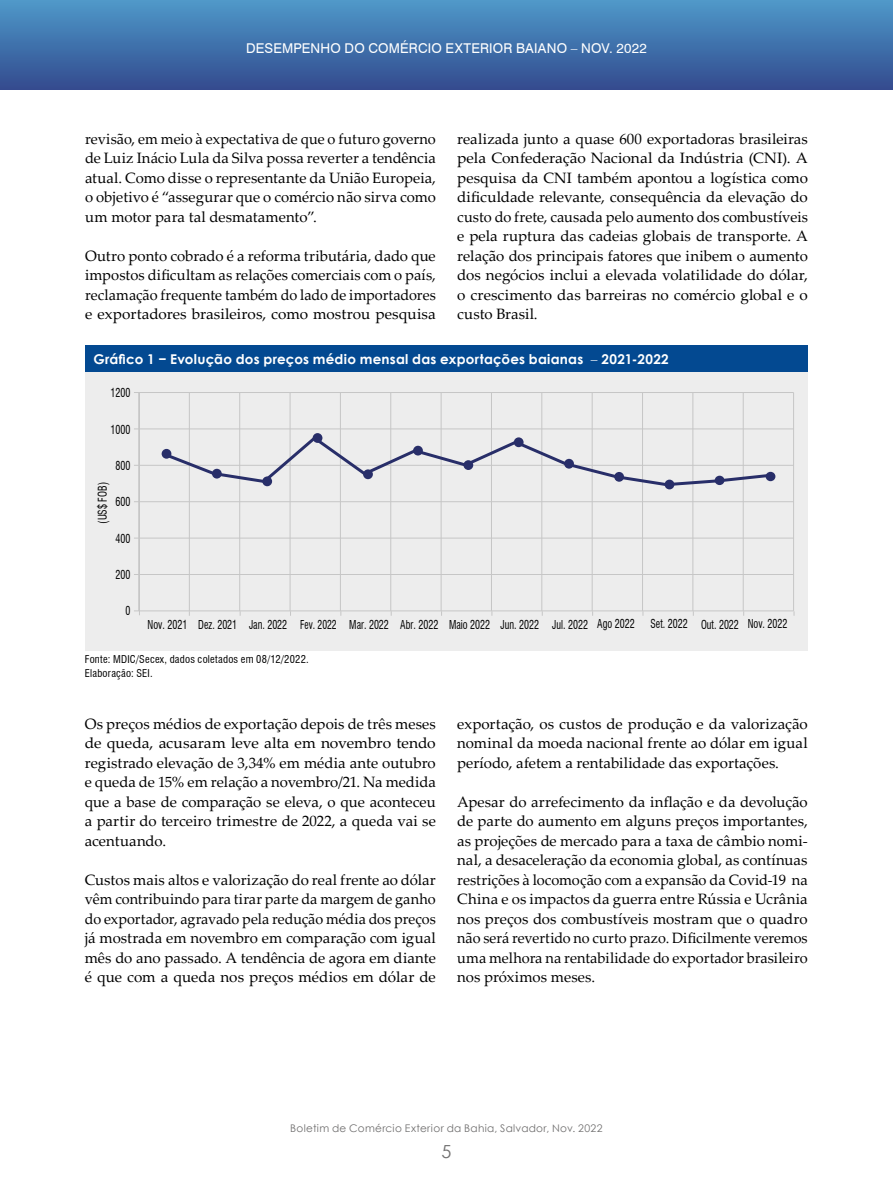
<style>
.page{position:relative;width:893px;height:1191px;background:#fff}
.page>*{position:absolute;margin:0;border:0;box-sizing:border-box;transform-origin:0 0}
.t1{font:18px "Century Gothic";color:#706f6f}
.t2{font:15px/19.5px "Palatino Linotype";color:#000;text-align:justify}
.t3{font:700 13.5px "Century Gothic";letter-spacing:.015em;color:#fff}
.t4{font:13.5px "Swiss 721 BT";letter-spacing:.015em;color:#fff}
.t5{font:condensed 12px "Swiss 721 BT";color:#000;scale:.83 1}
.t6{font:condensed 11.85px "Swiss 721 BT";color:#000;scale:.86 1}
.t7{font:condensed 10.5px/13.5px "Swiss 721 BT";letter-spacing:.025em;color:#000}
.t8{font:10.5px "Century Gothic";letter-spacing:.03em;color:#706f6f}
.s1{font-family:"Swiss 721 BT";font-weight:400}
</style>
<div class="page">
<div style="left:0;top:0;width:893px;height:90px;background:linear-gradient(to bottom,#4e99c9,#334b8f)"></div>
<div style="left:85px;top:345px;width:723px;height:27px;background:#034991"></div>
<div style="left:85px;top:372px;width:723px;height:279px;background:#ededed"></div>
<hr style="left:189px;top:392px;width:1px;height:219px;background:#c6c6c6">
<hr style="left:239px;top:392px;width:1px;height:219px;background:#c6c6c6">
<hr style="left:290px;top:392px;width:1px;height:219px;background:#c6c6c6">
<hr style="left:340px;top:392px;width:1px;height:219px;background:#c6c6c6">
<hr style="left:390px;top:392px;width:1px;height:219px;background:#c6c6c6">
<hr style="left:441px;top:392px;width:1px;height:219px;background:#c6c6c6">
<hr style="left:491px;top:392px;width:1px;height:219px;background:#c6c6c6">
<hr style="left:541px;top:392px;width:1px;height:219px;background:#c6c6c6">
<hr style="left:592px;top:392px;width:1px;height:219px;background:#c6c6c6">
<hr style="left:642px;top:392px;width:1px;height:219px;background:#c6c6c6">
<hr style="left:692px;top:392px;width:1px;height:219px;background:#c6c6c6">
<hr style="left:743px;top:392px;width:1px;height:219px;background:#c6c6c6">
<hr style="left:793px;top:392px;width:1px;height:219px;background:#c6c6c6">
<hr style="left:139px;top:574px;width:655px;height:1px;background:#c6c6c6">
<hr style="left:139px;top:610px;width:655px;height:1px;background:#c6c6c6">
<hr style="left:139px;top:538px;width:655px;height:1px;background:#c6c6c6">
<hr style="left:139px;top:501px;width:655px;height:1px;background:#c6c6c6">
<hr style="left:139px;top:465px;width:655px;height:1px;background:#c6c6c6">
<hr style="left:139px;top:428px;width:655px;height:1px;background:#c6c6c6">
<hr style="left:139px;top:392px;width:655px;height:1px;background:#c6c6c6">
<svg style="left:134px;top:610px;width:6px;height:5px"></svg>
<hr style="left:139px;top:392px;width:1px;height:219px;background:#c6c6c6">
<svg style="left:161px;top:434px;width:611px;height:53px"></svg>
<div style="left:162px;top:449px;width:9px;height:10px;background:#282e69;border-radius:50%"></div>
<div style="left:212px;top:469px;width:10px;height:9px;background:#282e69;border-radius:50%"></div>
<div style="left:262px;top:476px;width:10px;height:10px;background:#282e69;border-radius:50%"></div>
<div style="left:313px;top:433px;width:9px;height:10px;background:#282e69;border-radius:50%"></div>
<div style="left:363px;top:469px;width:10px;height:10px;background:#282e69;border-radius:50%"></div>
<div style="left:413px;top:446px;width:10px;height:9px;background:#282e69;border-radius:50%"></div>
<div style="left:463px;top:460px;width:10px;height:10px;background:#282e69;border-radius:50%"></div>
<div style="left:514px;top:437px;width:10px;height:10px;background:#282e69;border-radius:50%"></div>
<div style="left:564px;top:459px;width:10px;height:9px;background:#282e69;border-radius:50%"></div>
<div style="left:614px;top:472px;width:10px;height:10px;background:#282e69;border-radius:50%"></div>
<div style="left:665px;top:479px;width:9px;height:10px;background:#282e69;border-radius:50%"></div>
<div style="left:715px;top:476px;width:9px;height:9px;background:#282e69;border-radius:50%"></div>
<div style="left:766px;top:472px;width:9px;height:9px;background:#282e69;border-radius:50%"></div>
<p class="t4" style="left:246px;top:38px;width:402px">DESEMPENHO DO COMÉRCIO EXTERIOR BAIANO – NOV. 2022</p>
<p class="t2" style="left:85px;top:128px;width:352px">revisão, em meio à expectativa de que o futuro governo de Luiz Inácio Lula da Silva possa reverter a tendência atual. Como disse o representante da União Europeia, o objetivo é “assegurar que o comércio não sirva como um motor para tal desmatamento”.</p>
<p class="t2" style="left:85px;top:245px;width:352px">Outro ponto cobrado é a reforma tributária, dado que impostos dificultam as relações comerciais com o país, reclamação frequente também do lado de importadores e exportadores brasileiros, como mostrou pesquisa</p>
<p class="t2" style="left:457px;top:128px;width:352px">realizada junto a quase 600 exportadoras brasileiras pela Confederação Nacional da Indústria (CNI). A pesquisa da CNI também apontou a logística como dificuldade relevante, consequência da elevação do custo do frete, causada pelo aumento dos combustíveis e pela ruptura das cadeias globais de transporte. A relação dos principais fatores que inibem o aumento dos negócios inclui a elevada volatilidade do dólar, o crescimento das barreiras no comércio global e o custo Brasil.</p>
<p class="t3" style="left:93px;top:349px;width:577px">Gráfico 1 − Evolução dos preços médio mensal das exportações baianas <span class="s1">–</span> 2021-2022</p>
<p class="t5" style="left:110px;top:386px;width:25px">1200</p>
<p class="t5" style="left:110px;top:422px;width:25px">1000</p>
<p class="t5" style="left:115px;top:458px;width:19px">800</p>
<p class="t6" style="left:95px;top:523px;width:50px;rotate:-90deg">(US$ FOB)</p>
<p class="t5" style="left:115px;top:495px;width:19px">600</p>
<p class="t5" style="left:115px;top:531px;width:19px">400</p>
<p class="t5" style="left:115px;top:567px;width:19px">200</p>
<p class="t5" style="left:125px;top:603px;width:7px">0</p>
<p class="t5" style="left:148px;top:618px;width:589px">Nov. 2021 Dez. 2021 Jan. 2022 Fev. 2022 Mar. 2022 Abr. 2022 Maio 2022 Jun. 2022 Jul. 2022 Ago 2022</p>
<p class="t5" style="left:651px;top:616px;width:166px">Set. 2022 Out. 2022 Nov. 2022</p>
<p class="t7" style="left:85px;top:652px;width:225px">Fonte: MDIC/Secex, dados coletados em 08/12/2022.<br>Elaboração: SEI.</p>
<p class="t2" style="left:85px;top:713px;width:353px">Os preços médios de exportação depois de três meses de queda, acusaram leve alta em novembro tendo registrado elevação de 3,34% em média ante outubro e queda de 15% em relação a novembro/21. Na medida que a base de comparação se eleva, o que aconteceu a partir do terceiro trimestre de 2022, a queda vai se acentuando.</p>
<p class="t2" style="left:85px;top:869px;width:353px">Custos mais altos e valorização do real frente ao dólar vêm contribuindo para tirar parte da margem de ganho do exportador, agravado pela redução média dos preços já mostrada em novembro em comparação com igual mês do ano passado. A tendência de agora em diante é que com a queda nos preços médios em dólar de</p>
<p class="t2" style="left:457px;top:713px;width:352px">exportação, os custos de produção e da valorização nominal da moeda nacional frente ao dólar em igual período, afetem a rentabilidade das exportações.</p>
<p class="t2" style="left:457px;top:791px;width:352px">Apesar do arrefecimento da inflação e da devolução de parte do aumento em alguns preços importantes, as projeções de mercado para a taxa de câmbio nomi&shy;nal, a desaceleração da economia global, as contínuas restrições à locomoção com a expansão da Covid-19 na China e os impactos da guerra entre Rússia e Ucrânia nos preços dos combustíveis mostram que o quadro não será revertido no curto prazo. Dificilmente veremos uma melhora na rentabilidade do exportador brasileiro nos próximos meses.</p>
<p class="t8" style="left:290px;top:1121px;width:314px">Boletim de Comércio Exterior da Bahia, Salvador, Nov. 2022</p>
<p class="t1" style="left:441px;top:1138px;width:11px">5</p>
</div>
